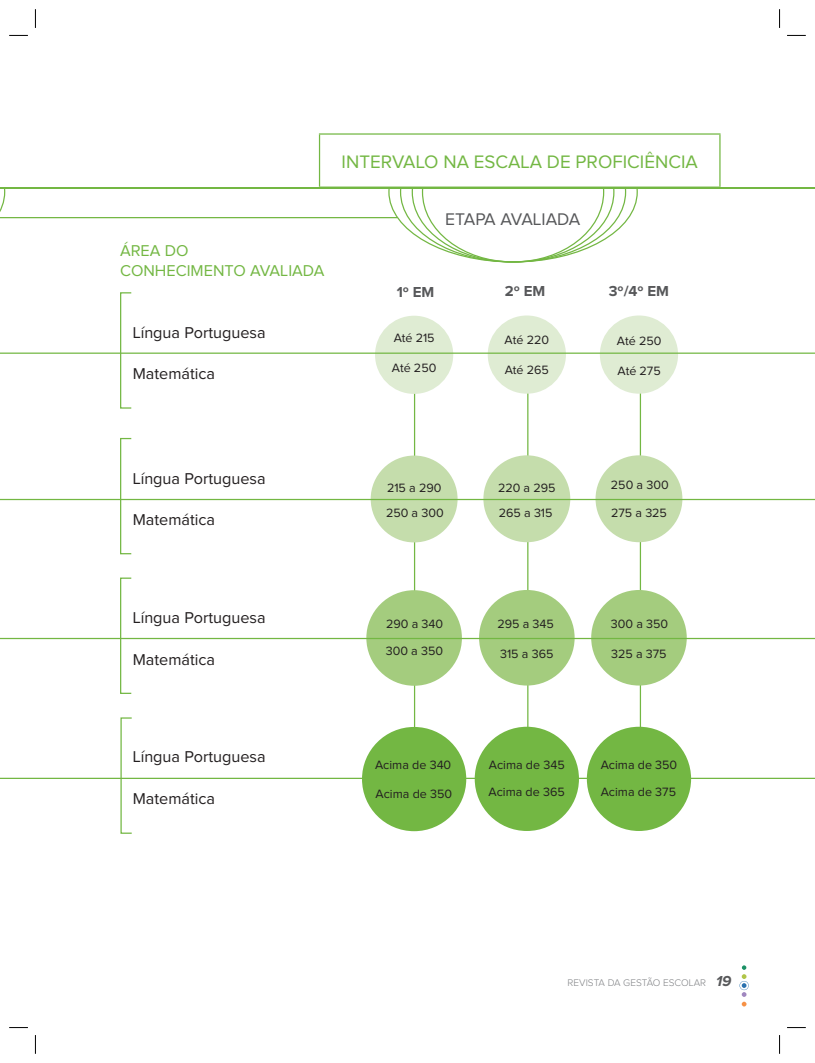
<style>
.page{position:relative;width:815px;height:1063px;background:#fff}
.page>*{position:absolute;margin:0;border:0;box-sizing:border-box;transform-origin:0 0}
.t1{font:18.75px "Proxima Nova";color:#73b743}
.t2{font:17.5px "Proxima Nova";color:#57585a}
.t3{font:16.25px "Proxima Nova";color:#231f20}
.t4{font:16.25px "Proxima Nova";color:#73b743}
.t5{font:700 15px "Proxima Nova";color:#57585a}
.t6{font:12.5px "Proxima Nova";color:#231f20}
.t7{font:300 10px "Proxima Nova";color:#808285}
.s1{font-weight:700;font-style:italic;font-size:15px;color:#57585a}
</style>
<div class="page">
<hr style="left:0;top:187px;width:815px;height:1px;background:#73b743">
<svg style="left:0;top:188px;width:6px;height:31px"></svg>
<hr style="left:414px;top:353px;width:1px;height:426px;background:#73b743">
<hr style="left:527px;top:353px;width:1px;height:426px;background:#73b743">
<hr style="left:640px;top:353px;width:1px;height:426px;background:#73b743">
<div style="left:375px;top:316px;width:78px;height:78px;background:#dfecd3;border-radius:50%"></div>
<div style="left:488px;top:316px;width:78px;height:78px;background:#dfecd3;border-radius:50%"></div>
<div style="left:600px;top:316px;width:78px;height:78px;background:#dfecd3;border-radius:50%"></div>
<hr style="left:0;top:353px;width:815px;height:1px;background:#73b743">
<hr style="left:0;top:217px;width:397px;height:1px;background:#73b743">
<div style="left:371px;top:456px;width:87px;height:86px;background:#c5ddac;border-radius:50%"></div>
<div style="left:483px;top:455px;width:87px;height:87px;background:#c5ddac;border-radius:50%"></div>
<div style="left:596px;top:455px;width:86px;height:87px;background:#c5ddac;border-radius:50%"></div>
<div style="left:366px;top:590px;width:96px;height:96px;background:#a4cc7e;border-radius:50%"></div>
<div style="left:479px;top:590px;width:96px;height:96px;background:#a4cc7e;border-radius:50%"></div>
<div style="left:591px;top:590px;width:96px;height:96px;background:#a4cc7e;border-radius:50%"></div>
<div style="left:362px;top:727px;width:104px;height:104px;background:#73b743;border-radius:50%"></div>
<div style="left:475px;top:727px;width:104px;height:104px;background:#73b743;border-radius:50%"></div>
<div style="left:587px;top:727px;width:104px;height:104px;background:#73b743;border-radius:50%"></div>
<hr style="left:319px;top:135px;width:1px;height:52px;background:#73b743">
<hr style="left:319px;top:133px;width:402px;height:2px;background:#73b743">
<hr style="left:719px;top:135px;width:2px;height:52px;background:#73b743">
<div style="left:120px;top:292px;width:12px;height:117px;border:1px solid #73b743"></div>
<div style="left:120px;top:438px;width:12px;height:116px;border:1px solid #73b743"></div>
<div style="left:120px;top:578px;width:12px;height:116px;border:1px solid #73b743"></div>
<div style="left:120px;top:717px;width:12px;height:117px;border:1px solid #73b743"></div>
<svg style="left:388px;top:186px;width:250px;height:77px"></svg>
<hr style="left:0;top:499px;width:815px;height:1px;background:#73b743">
<hr style="left:0;top:638px;width:815px;height:1px;background:#73b743">
<hr style="left:0;top:778px;width:815px;height:1px;background:#73b743">
<svg style="left:740px;top:965px;width:9px;height:42px"></svg>
<svg style="left:9px;top:35px;width:19px;height:1px"></svg>
<svg style="left:787px;top:35px;width:19px;height:1px"></svg>
<svg style="left:9px;top:1027px;width:19px;height:1px"></svg>
<svg style="left:787px;top:1027px;width:19px;height:1px"></svg>
<svg style="left:35px;top:9px;width:1px;height:19px"></svg>
<svg style="left:35px;top:1035px;width:1px;height:19px"></svg>
<svg style="left:779px;top:9px;width:1px;height:19px"></svg>
<svg style="left:779px;top:1035px;width:1px;height:19px"></svg>
<h3 class="t4" style="left:120px;top:243px;width:12px">Área</h3>
<h3 class="t4" style="left:165px;top:243px;width:12px">do</h3>
<h3 class="t4" style="left:120px;top:263px;width:12px">con</h3>
<h3 class="t4" style="left:155px;top:263px;width:23px">hecimento</h3>
<h3 class="t4" style="left:250px;top:263px;width:11px">avaliada</h3>
<h3 class="t3" style="left:133px;top:325px;width:135px">Língua Portuguesa</h3>
<h3 class="t3" style="left:133px;top:366px;width:84px">Matemática</h3>
<h1 class="t1" style="left:342px;top:153px;width:358px">INTERVALO NA ESCALA DE PROFICIÊNCIA</h1>
<h2 class="t2" style="left:445px;top:211px;width:11px">etapa</h2>
<h2 class="t2" style="left:500px;top:211px;width:11px">avaliada</h2>
<p class="t5" style="left:397px;top:285px;width:39px">1º EM</p>
<p class="t5" style="left:505px;top:285px;width:42px">2º EM</p>
<p class="t5" style="left:609px;top:285px;width:62px">3º/4º EM</p>
<p class="t6" style="left:394px;top:332px;width:43px">Até 215</p>
<p class="t6" style="left:505px;top:334px;width:46px">Até 220</p>
<p class="t6" style="left:617px;top:335px;width:46px">Até 250</p>
<p class="t6" style="left:392px;top:362px;width:46px">Até 250</p>
<p class="t6" style="left:505px;top:364px;width:46px">Até 265</p>
<p class="t6" style="left:618px;top:365px;width:45px">Até 275</p>
<h3 class="t3" style="left:133px;top:471px;width:135px">Língua Portuguesa</h3>
<h3 class="t3" style="left:133px;top:512px;width:84px">Matemática</h3>
<h3 class="t3" style="left:133px;top:610px;width:135px">Língua Portuguesa</h3>
<h3 class="t3" style="left:133px;top:652px;width:84px">Matemática</h3>
<h3 class="t3" style="left:133px;top:750px;width:135px">Língua Portuguesa</h3>
<h3 class="t3" style="left:133px;top:791px;width:84px">Matemática</h3>
<p class="t6" style="left:387px;top:482px;width:56px">215 a 290</p>
<p class="t6" style="left:386px;top:507px;width:59px">250 a 300</p>
<p class="t6" style="left:498px;top:482px;width:59px">220 a 295</p>
<p class="t6" style="left:499px;top:507px;width:55px">265 a 315</p>
<p class="t6" style="left:611px;top:479px;width:59px">250 a 300</p>
<p class="t6" style="left:611px;top:507px;width:57px">275 a 325</p>
<p class="t6" style="left:386px;top:618px;width:59px">290 a 340</p>
<p class="t6" style="left:386px;top:645px;width:59px">300 a 350</p>
<p class="t6" style="left:497px;top:618px;width:58px">295 a 345</p>
<p class="t6" style="left:500px;top:648px;width:55px">315 a 365</p>
<p class="t6" style="left:611px;top:618px;width:59px">300 a 350</p>
<p class="t6" style="left:611px;top:648px;width:57px">325 a 375</p>
<p class="t6" style="left:375px;top:760px;width:78px">Acima de 340</p>
<p class="t6" style="left:376px;top:788px;width:78px">Acima de 350</p>
<p class="t6" style="left:489px;top:759px;width:77px">Acima de 345</p>
<p class="t6" style="left:488px;top:786px;width:78px">Acima de 365</p>
<p class="t6" style="left:601px;top:759px;width:78px">Acima de 350</p>
<p class="t6" style="left:601px;top:786px;width:77px">Acima de 375</p>
<p class="t7" style="left:568px;top:978px;width:165px">REVI STA DA GESTÃO ESCOLAR <span class="s1">19</span></p>
</div>
